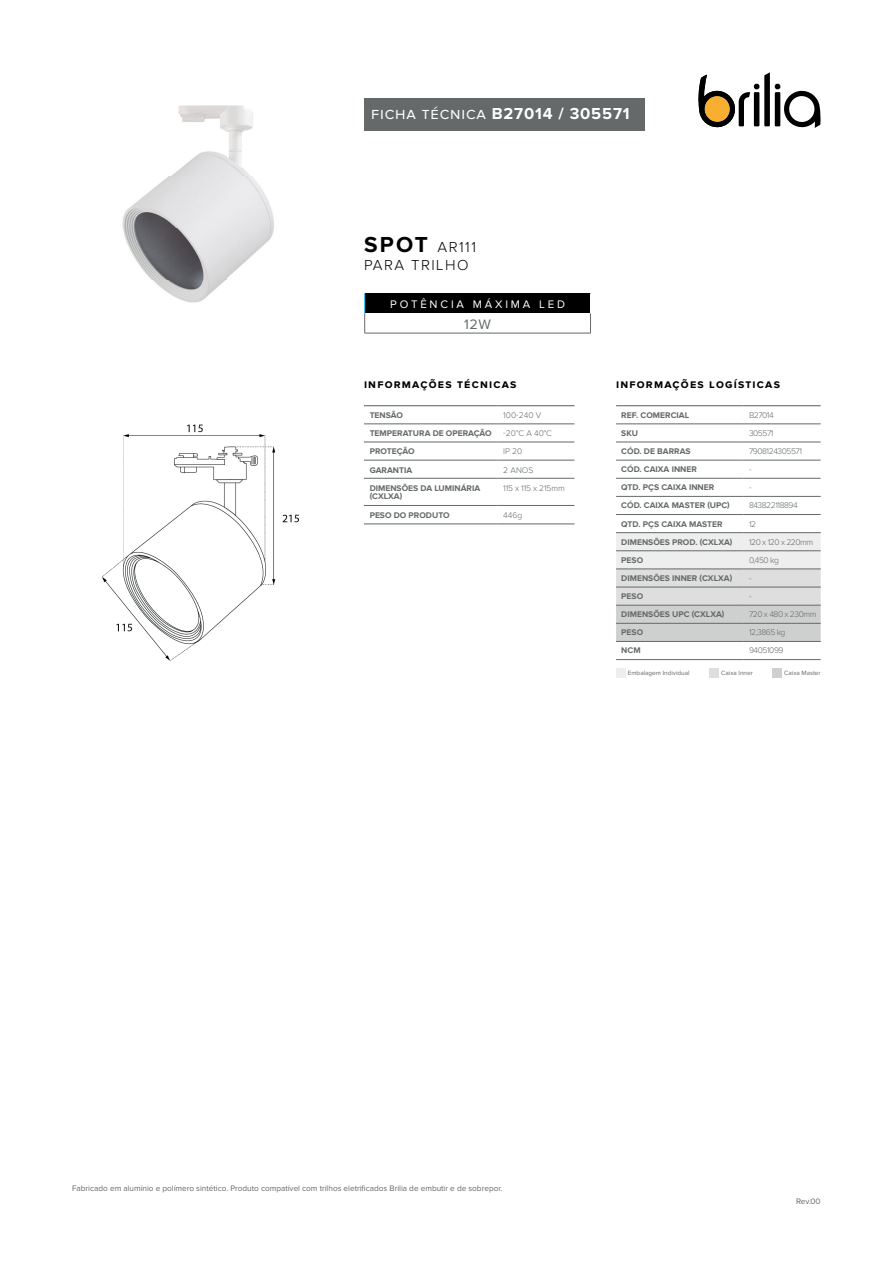
<style>
.page{position:relative;width:893px;height:1263px;background:#fff}
.page>*{position:absolute;margin:0;border:0;box-sizing:border-box;transform-origin:0 0}
.t1{font:700 16.5px "Proxima Nova";letter-spacing:.05em;color:#fff}
.t2{font:300 15px/18px "Proxima Nova";letter-spacing:.1em;color:#000001}
.t3{font:14.25px "Proxima Nova";color:#656969}
.t4{font:700 12.15px "Proxima Nova";letter-spacing:.1em;color:#000001}
.t5{font:11.4px "Proxima Nova";letter-spacing:.25em;color:#fff}
.t6{font:700 8.55px/8.6px "Proxima Nova";color:#656969}
.t7{font:300 8.55px "Proxima Nova";letter-spacing:-.05em;color:#656969}
.t8{font:300 8.55px "Proxima Nova";letter-spacing:-.015em;color:#656969}
.t9{font:8.25px "Proxima Nova";letter-spacing:-.005em;color:#656969}
.t10{font:6.45px "Proxima Nova";color:#656969}
.s1{font-weight:400}
.s2{font-weight:700;font-size:22.5px}
</style>
<div class="page">
<svg style="left:698px;top:72px;width:123px;height:56px"></svg>
<div style="left:364px;top:98px;width:281px;height:32px;background:#656969"></div>
<img style="left:122px;top:105px;width:152px;height:198px">
<div style="left:365px;top:293px;width:225px;height:20px;background:#000001"></div>
<hr style="left:365px;top:333px;width:226px;height:1px;background:#656969">
<svg style="left:364px;top:293px;width:1px;height:40px"></svg>
<svg style="left:590px;top:293px;width:1px;height:40px"></svg>
<svg style="left:616px;top:533px;width:205px;height:108px;background:#dbdcdb"></svg>
<hr style="left:616px;top:442px;width:128px;height:1px;background:#656969">
<hr style="left:744px;top:442px;width:77px;height:1px;background:#656969">
<hr style="left:616px;top:460px;width:128px;height:1px;background:#656969">
<hr style="left:744px;top:460px;width:77px;height:1px;background:#656969">
<hr style="left:616px;top:478px;width:128px;height:1px;background:#656969">
<hr style="left:744px;top:478px;width:77px;height:1px;background:#656969">
<hr style="left:616px;top:496px;width:128px;height:1px;background:#656969">
<hr style="left:744px;top:496px;width:77px;height:1px;background:#656969">
<hr style="left:616px;top:514px;width:128px;height:1px;background:#656969">
<hr style="left:744px;top:514px;width:77px;height:1px;background:#656969">
<hr style="left:616px;top:532px;width:128px;height:1px;background:#656969">
<hr style="left:744px;top:532px;width:77px;height:1px;background:#656969">
<hr style="left:616px;top:550px;width:128px;height:1px;background:#656969">
<hr style="left:744px;top:550px;width:77px;height:1px;background:#656969">
<hr style="left:616px;top:569px;width:128px;height:1px;background:#656969">
<hr style="left:744px;top:569px;width:77px;height:1px;background:#656969">
<hr style="left:616px;top:587px;width:128px;height:1px;background:#656969">
<hr style="left:744px;top:587px;width:77px;height:1px;background:#656969">
<hr style="left:616px;top:605px;width:128px;height:1px;background:#656969">
<hr style="left:744px;top:605px;width:77px;height:1px;background:#656969">
<hr style="left:616px;top:623px;width:128px;height:1px;background:#656969">
<hr style="left:744px;top:623px;width:77px;height:1px;background:#656969">
<hr style="left:616px;top:641px;width:128px;height:1px;background:#656969">
<hr style="left:744px;top:641px;width:77px;height:1px;background:#656969">
<hr style="left:616px;top:659px;width:128px;height:1px;background:#656969">
<hr style="left:744px;top:659px;width:77px;height:1px;background:#656969">
<hr style="left:616px;top:405px;width:128px;height:1px;background:#656969">
<hr style="left:744px;top:405px;width:77px;height:1px;background:#656969">
<hr style="left:616px;top:424px;width:128px;height:1px;background:#656969">
<hr style="left:744px;top:424px;width:77px;height:1px;background:#656969">
<div style="left:616px;top:668px;width:10px;height:10px;background:#edeeed"></div>
<div style="left:709px;top:668px;width:10px;height:10px;background:#dddedd"></div>
<div style="left:772px;top:668px;width:10px;height:10px;background:#ced0cf"></div>
<hr style="left:364px;top:424px;width:134px;height:1px;background:#656969">
<hr style="left:498px;top:424px;width:76px;height:1px;background:#656969">
<hr style="left:364px;top:442px;width:134px;height:1px;background:#656969">
<hr style="left:498px;top:442px;width:76px;height:1px;background:#656969">
<hr style="left:364px;top:460px;width:134px;height:1px;background:#656969">
<hr style="left:498px;top:460px;width:76px;height:1px;background:#656969">
<hr style="left:364px;top:478px;width:134px;height:1px;background:#656969">
<hr style="left:498px;top:478px;width:76px;height:1px;background:#656969">
<hr style="left:364px;top:505px;width:134px;height:1px;background:#656969">
<hr style="left:498px;top:505px;width:76px;height:1px;background:#656969">
<hr style="left:364px;top:524px;width:134px;height:1px;background:#656969">
<hr style="left:498px;top:524px;width:76px;height:1px;background:#656969">
<hr style="left:364px;top:405px;width:134px;height:1px;background:#656969">
<hr style="left:498px;top:405px;width:76px;height:1px;background:#656969">
<img style="left:102px;top:424px;width:197px;height:237px">
<h1 class="t1" style="left:371px;top:104px;width:260px"><span class="s1">FICHA TÉCNICA</span> B27014 / 305571</h1>
<h2 class="t2" style="left:364px;top:239px;width:113px"><span class="s2">SPOT</span> AR111<br>PARA TRILHO</h2>
<h3 class="t5" style="left:390px;top:297px;width:176px">POTÊNCIA MÁXIMA LED</h3>
<h3 class="t3" style="left:464px;top:316px;width:29px">12W</h3>
<h3 class="t4" style="left:364px;top:377px;width:154px">INFORMAÇÕES TÉCNICAS</h3>
<p class="t6" style="left:370px;top:411px;width:35px">TENSÃO</p>
<p class="t7" style="left:503px;top:411px;width:40px">100-240 V</p>
<p class="t6" style="left:370px;top:429px;width:123px">TEMPERATURA DE OPERAÇÃO</p>
<p class="t7" style="left:503px;top:429px;width:50px">-20°C A 40°C</p>
<p class="t6" style="left:370px;top:447px;width:46px">PROTEÇÃO</p>
<p class="t7" style="left:503px;top:448px;width:21px">IP 20</p>
<p class="t6" style="left:370px;top:466px;width:43px">GARANTIA</p>
<p class="t7" style="left:503px;top:466px;width:32px">2 ANOS</p>
<p class="t6" style="left:370px;top:484px;width:111px">DIMENSÕES DA LUMINÁRIA (CXLXA)</p>
<p class="t8" style="left:503px;top:484px;width:63px">115 x 115 x 215mm</p>
<p class="t6" style="left:370px;top:511px;width:81px">PESO DO PRODUTO</p>
<p class="t7" style="left:503px;top:511px;width:21px">446g</p>
<h3 class="t4" style="left:616px;top:377px;width:165px">INFORMAÇÕES LOGÍSTICAS</h3>
<p class="t6" style="left:621px;top:411px;width:69px">REF. COMERCIAL</p>
<p class="t7" style="left:749px;top:411px;width:26px">B27014</p>
<p class="t6" style="left:621px;top:429px;width:18px">SKU</p>
<p class="t7" style="left:749px;top:429px;width:26px">305571</p>
<p class="t6" style="left:621px;top:447px;width:71px">CÓD. DE BARRAS</p>
<p class="t7" style="left:749px;top:447px;width:55px">7908124305571</p>
<p class="t6" style="left:621px;top:465px;width:77px">CÓD. CAIXA INNER</p>
<p class="t7" style="left:749px;top:465px;width:4px">-</p>
<p class="t6" style="left:621px;top:483px;width:94px">QTD. PÇS CAIXA INNER</p>
<p class="t7" style="left:749px;top:483px;width:4px">-</p>
<p class="t6" style="left:621px;top:501px;width:110px">CÓD. CAIXA MASTER (UPC)</p>
<p class="t7" style="left:749px;top:502px;width:50px">843822118894</p>
<p class="t6" style="left:621px;top:520px;width:103px">QTD. PÇS CAIXA MASTER</p>
<p class="t7" style="left:749px;top:520px;width:9px">12</p>
<p class="t6" style="left:621px;top:538px;width:113px">DIMENSÕES PROD. (CXLXA)</p>
<p class="t7" style="left:749px;top:538px;width:66px">120 x 120 x 220mm</p>
<p class="t6" style="left:621px;top:556px;width:23px">PESO</p>
<p class="t7" style="left:749px;top:556px;width:31px">0,450 kg</p>
<p class="t6" style="left:621px;top:574px;width:112px">DIMENSÕES INNER (CXLXA)</p>
<p class="t7" style="left:749px;top:574px;width:4px">-</p>
<p class="t6" style="left:621px;top:592px;width:23px">PESO</p>
<p class="t7" style="left:749px;top:592px;width:4px">-</p>
<p class="t6" style="left:621px;top:610px;width:105px">DIMENSÕES UPC (CXLXA)</p>
<p class="t7" style="left:749px;top:610px;width:69px">720 x 480 x 230mm</p>
<p class="t6" style="left:621px;top:628px;width:23px">PESO</p>
<p class="t7" style="left:749px;top:628px;width:38px">12,3865 kg</p>
<p class="t6" style="left:621px;top:646px;width:21px">NCM</p>
<p class="t7" style="left:749px;top:647px;width:36px">94051099</p>
<p class="t10" style="left:628px;top:670px;width:63px">Embalagem Individual</p>
<p class="t10" style="left:721px;top:670px;width:33px">Caixa Inner</p>
<p class="t10" style="left:784px;top:670px;width:38px">Caixa Master</p>
<p class="t9" style="left:72px;top:1183px;width:432px">Fabricado em alumínio e polímero sintético. Produto compatível com trilhos eletrificados Brilia de embutir e de sobrepor.</p>
<p class="t9" style="left:796px;top:1196px;width:26px">Rev.00</p>
</div>
